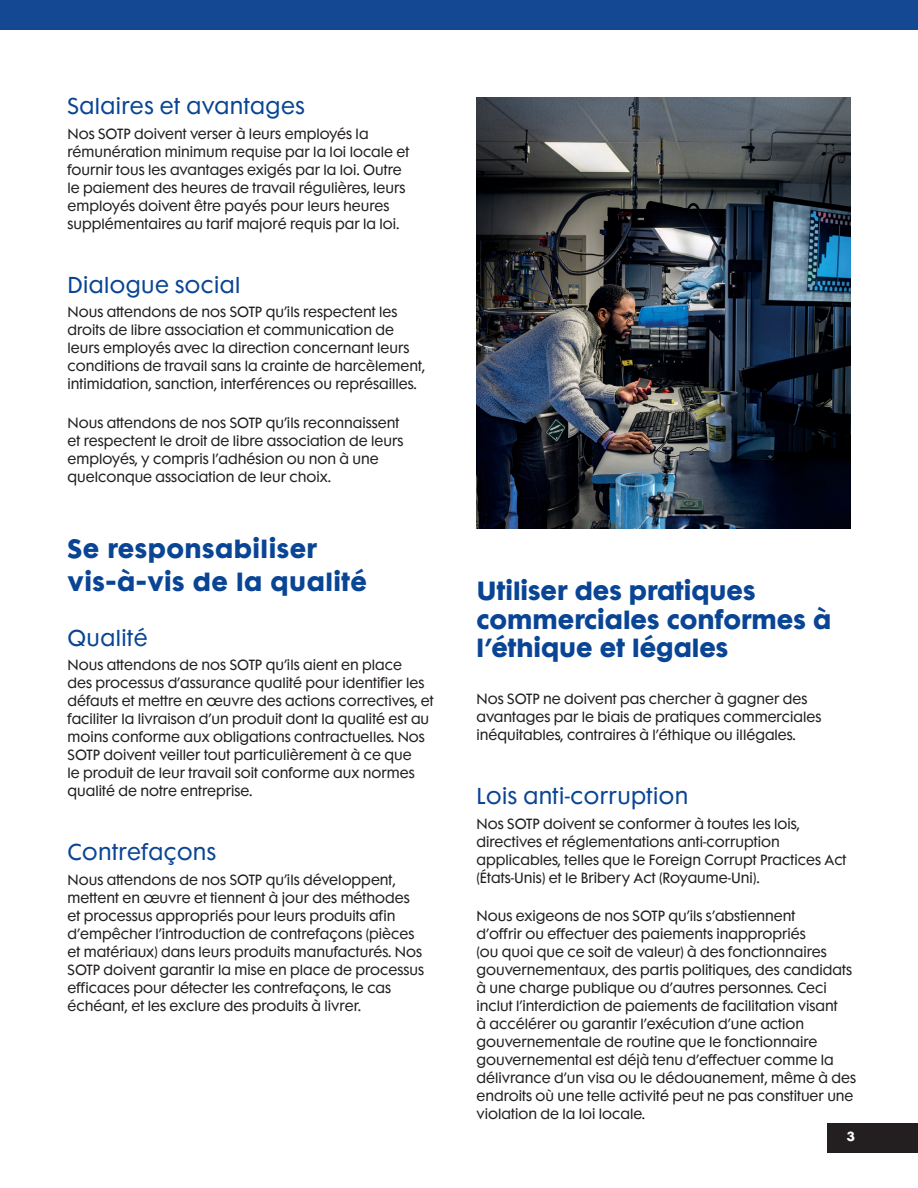
<style>
.page{position:relative;width:918px;height:1188px;background:#fff}
.page>*{position:absolute;margin:0;border:0;box-sizing:border-box;transform-origin:0 0}
.H2_BLUE{font:700 24px/28.5px "Futura Maxi Std";color:#094594}
.H2_BLUE-2{font:700 24px/33px "Futura Maxi Std";letter-spacing:.02em;color:#094594}
.H2_BLUE-3{font:21px "Futura Maxi Std";letter-spacing:.02em;color:#094594}
.body_-_body_text{font:13.5px/18px "Futura Maxi Std";color:#231f20}
.t1{font:700 12px "Futura Maxi Std";color:#fff}
</style>
<div class="page">
<div style="left:827px;top:1123px;width:91px;height:29px;background:#231f20"></div>
<img style="left:477px;top:98px;width:373px;height:431px">
<div style="left:0;top:0;width:918px;height:29px;background:#154892"></div>
<p class="H2_BLUE-3" style="left:68px;top:93px;width:239px">Salaires et avantages</p>
<p class="body_-_body_text" style="left:68px;top:125px;width:344px">Nos SOTP doivent verser à leurs employés la rémunération minimum requise par la loi locale et fournir tous les avantages exigés par la loi. Outre le paiement des heures de travail régulières, leurs employés doivent être payés pour leurs heures supplémentaires au tarif majoré requis par la loi.</p>
<p class="H2_BLUE-3" style="left:68px;top:271px;width:174px">Dialogue social</p>
<p class="body_-_body_text" style="left:68px;top:303px;width:359px">Nous attendons de nos SOTP qu’ils respectent les droits de libre association et communication de leurs employés avec la direction concernant leurs conditions de travail sans la crainte de harcèlement, intimidation, sanction, interférences ou représailles.</p>
<p class="body_-_body_text" style="left:68px;top:413px;width:337px">Nous attendons de nos SOTP qu’ils reconnaissent et respectent le droit de libre association de leurs employés, y compris l’adhésion ou non à une quelconque association de leur choix.</p>
<p class="H2_BLUE-2" style="left:68px;top:531px;width:301px">Se responsabiliser vis-à-vis de la qualité</p>
<p class="H2_BLUE-3" style="left:68px;top:624px;width:82px">Qualité</p>
<p class="body_-_body_text" style="left:68px;top:656px;width:368px">Nous attendons de nos SOTP qu’ils aient en place<br>des processus d’assurance qualité pour identifier les défauts et mettre en œuvre des actions correctives, et faciliter la livraison d’un produit dont la qualité est au moins conforme aux obligations contractuelles. Nos SOTP doivent veiller tout particulièrement à ce que<br>le produit de leur travail soit conforme aux normes qualité de notre entreprise.</p>
<p class="H2_BLUE-3" style="left:68px;top:838px;width:150px">Contrefaçons</p>
<p class="body_-_body_text" style="left:68px;top:871px;width:358px">Nous attendons de nos SOTP qu’ils développent, mettent en œuvre et tiennent à jour des méthodes et processus appropriés pour leurs produits afin d’empêcher l’introduction de contrefaçons (pièces et matériaux) dans leurs produits manufacturés. Nos SOTP doivent garantir la mise en place de processus efficaces pour détecter les contrefaçons, le cas échéant, et les exclure des produits à livrer.</p>
<p class="H2_BLUE" style="left:477px;top:575px;width:356px">Utiliser des pratiques commerciales conformes à l’éthique et légales</p>
<p class="body_-_body_text" style="left:477px;top:690px;width:346px">Nos SOTP ne doivent pas chercher à gagner des avantages par le biais de pratiques commerciales inéquitables, contraires à l’éthique ou illégales.</p>
<p class="H2_BLUE-3" style="left:477px;top:783px;width:213px">Lois anti-corruption</p>
<p class="body_-_body_text" style="left:477px;top:815px;width:372px">Nos SOTP doivent se conformer à toutes les lois, directives et réglementations anti-corruption applicables, telles que le Foreign Corrupt Practices Act (États-Unis) et le Bribery Act (Royaume-Uni).</p>
<p class="body_-_body_text" style="left:477px;top:907px;width:381px">Nous exigeons de nos SOTP qu’ils s’abstiennent<br>d’offrir ou effectuer des paiements inappropriés<br>(ou quoi que ce soit de valeur) à des fonctionnaires gouvernementaux, des partis politiques, des candidats à une charge publique ou d’autres personnes. Ceci inclut l’interdiction de paiements de facilitation visant<br>à accélérer ou garantir l’exécution d’une action gouvernementale de routine que le fonctionnaire gouvernemental est déjà tenu d’effectuer comme la délivrance d’un visa ou le dédouanement, même à des endroits où une telle activité peut ne pas constituer une violation de la loi locale.</p>
<p class="t1" style="left:847px;top:1128px;width:10px">3</p>
</div>
